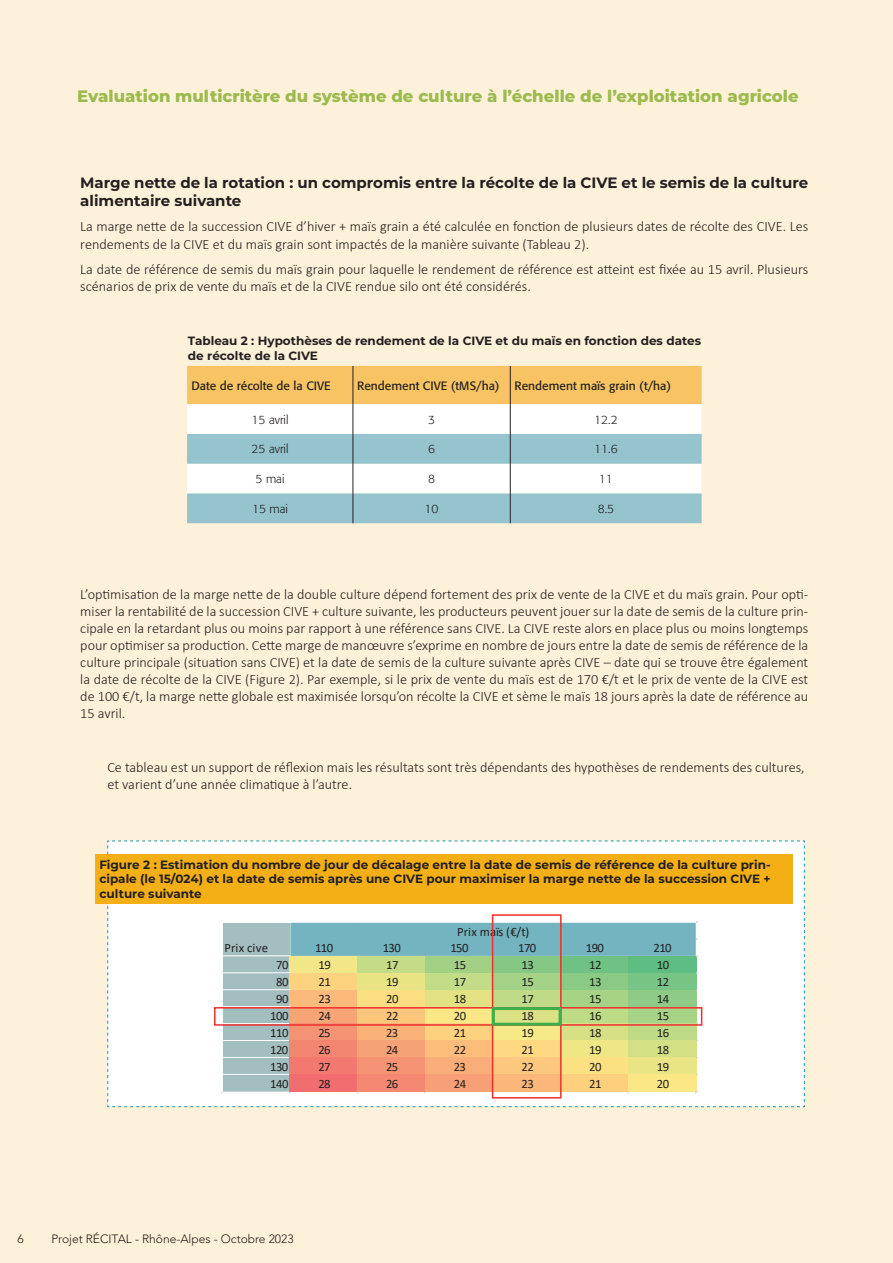
<style>
.page{position:relative;width:893px;height:1263px;background:#fdf1d9}
.page>*{position:absolute;margin:0;border:0;box-sizing:border-box;transform-origin:0 0}
.t1{font:800 16.5px "Montserrat";color:#9bbb4e}
.t2{font:700 15px/18px "Montserrat";color:#231f20}
.t3{font:300 14.25px/17.1px "Calibri";color:#231f20}
.t4{font:12.75px "Calibri";letter-spacing:-.04em;color:#231f20}
.t5{font:12.75px "Calibri";letter-spacing:-.005em;color:#231f20}
.t6{font:12.75px "Calibri";letter-spacing:.015em;color:#231f20}
.t7{font:700 12px/14.4px "Montserrat";color:#231f20;text-align:justify}
.t8{font:12px "Formata BQ";color:#231f20}
.t9{font:300 12px "Formata BQ";color:#231f20}
.t10{font:300 12px "Avenir LT Std";color:#231f20}
</style>
<div class="page">
<div style="left:187px;top:366px;width:515px;height:38px;background:#f8c463"></div>
<div style="left:187px;top:404px;width:515px;height:30px;background:#fff"></div>
<svg style="left:187px;top:434px;width:515px;height:89px;background:#b8d6dd"></svg>
<hr style="left:353px;top:366px;width:1px;height:38px;background:#231f20">
<hr style="left:510px;top:366px;width:1px;height:38px;background:#231f20">
<hr style="left:353px;top:404px;width:1px;height:30px;background:#231f20">
<hr style="left:510px;top:404px;width:1px;height:30px;background:#231f20">
<hr style="left:353px;top:434px;width:1px;height:30px;background:#231f20">
<hr style="left:510px;top:434px;width:1px;height:30px;background:#231f20">
<svg style="left:353px;top:464px;width:1px;height:29px"></svg>
<svg style="left:510px;top:464px;width:1px;height:29px"></svg>
<hr style="left:353px;top:493px;width:1px;height:30px;background:#231f20">
<hr style="left:510px;top:493px;width:1px;height:30px;background:#231f20">
<svg style="left:107px;top:840px;width:698px;height:267px;background:#dddec7"></svg>
<div style="left:95px;top:854px;width:697px;height:50px;background:#f4af16"></div>
<div style="left:492px;top:914px;width:70px;height:184px;border:2px solid #ee2f2d"></div>
<div style="left:214px;top:1007px;width:488px;height:19px;border:2px solid #ee2f2d"></div>
<div style="left:492px;top:1007px;width:70px;height:19px;border:3px solid #40ae49"></div>
<p class="t1" style="left:77px;top:84px;width:723px">Evaluation multicritère du système de culture à l’échelle de l’exploitation agricole</p>
<p class="t2" style="left:80px;top:173px;width:729px">Marge nette de la rotation : un compromis entre la récolte de la CIVE et le semis de la culture alimentaire suivante</p>
<p class="t3" style="left:80px;top:218px;width:729px">La marge nette de la succession CIVE d’hiver + maïs grain a été calculée en fonction de plusieurs dates de récolte des CIVE. Les rendements de la CIVE et du maïs grain sont impactés de la manière suivante (Tableau 2).</p>
<p class="t3" style="left:80px;top:261px;width:729px">La date de référence de semis du maïs grain pour laquelle le rendement de référence est atteint est fixée au 15 avril. Plusieurs scénarios de prix de vente du maïs et de la CIVE rendue silo ont été considérés.</p>
<p class="t7" style="left:188px;top:333px;width:515px">Tableau 2 : Hypothèses de rendement de la CIVE et du maïs en fonction des dates de récolte de la CIVE</p>
<p class="t8" style="left:191px;top:378px;width:141px">Date de récolte de la CIVE</p>
<p class="t8" style="left:357px;top:378px;width:316px">Rendement CIVE (tMS/ha) Rendement maïs grain (t/ha)</p>
<p class="t9" style="left:252px;top:412px;width:38px">15 avril</p>
<p class="t9" style="left:428px;top:412px;width:8px">3</p>
<p class="t9" style="left:594px;top:412px;width:25px">12.2</p>
<p class="t9" style="left:252px;top:442px;width:38px">25 avril</p>
<p class="t9" style="left:428px;top:442px;width:8px">6</p>
<p class="t9" style="left:594px;top:442px;width:25px">11.6</p>
<p class="t9" style="left:256px;top:472px;width:30px">5 mai</p>
<p class="t9" style="left:428px;top:472px;width:8px">8</p>
<p class="t9" style="left:599px;top:472px;width:15px">11</p>
<p class="t9" style="left:252px;top:502px;width:37px">15 mai</p>
<p class="t9" style="left:425px;top:502px;width:15px">10</p>
<p class="t9" style="left:598px;top:502px;width:18px">8.5</p>
<p class="t3" style="left:80px;top:585px;width:729px;text-align:justify">L’optimisation de la marge nette de la double culture dépend fortement des prix de vente de la CIVE et du maïs grain. Pour opti&shy;miser la rentabilité de la succession CIVE + culture suivante, les producteurs peuvent jouer sur la date de semis de la culture prin&shy;cipale en la retardant plus ou moins par rapport à une référence sans CIVE. La CIVE reste alors en place plus ou moins longtemps pour optimiser sa production. Cette marge de manœuvre s’exprime en nombre de jours entre la date de semis de référence de la culture principale (situation sans CIVE) et la date de semis de la culture suivante après CIVE – date qui se trouve être également la date de récolte de la CIVE (Figure 2). Par exemple, si le prix de vente du maïs est de 170 €/t et le prix de vente de la CIVE est de 100 €/t, la marge nette globale est maximisée lorsqu’on récolte la CIVE et sème le maïs 18 jours après la date de référence au 15 avril.</p>
<p class="t3" style="left:107px;top:758px;width:699px">Ce tableau est un support de réflexion mais les résultats sont très dépendants des hypothèses de rendements des cultures, et varient d’une année climatique à l’autre.</p>
<p class="t7" style="left:99px;top:857px;width:673px">Figure 2 : Estimation du nombre de jour de décalage entre la date de semis de référence de la culture prin&shy;cipale (le 15/024) et la date de semis après une CIVE pour maximiser la marge nette de la succession CIVE + culture suivante</p>
<p class="t6" style="left:224px;top:939px;width:45px">Prix cive</p>
<p class="t5" style="left:457px;top:922px;width:74px">Prix maïs (€/t)</p>
<p class="t4" style="left:315px;top:939px;width:20px">110</p>
<p class="t4" style="left:383px;top:939px;width:20px">130</p>
<p class="t4" style="left:450px;top:939px;width:20px">150</p>
<p class="t4" style="left:518px;top:939px;width:20px">170</p>
<p class="t4" style="left:586px;top:939px;width:20px">190</p>
<p class="t4" style="left:653px;top:939px;width:20px">210</p>
<p class="t4" style="left:276px;top:956px;width:14px">70</p>
<p class="t4" style="left:318px;top:956px;width:14px">19</p>
<p class="t4" style="left:386px;top:956px;width:14px">17</p>
<p class="t4" style="left:454px;top:956px;width:14px">15</p>
<p class="t4" style="left:521px;top:956px;width:14px">13</p>
<p class="t4" style="left:589px;top:956px;width:14px">12</p>
<p class="t4" style="left:657px;top:956px;width:14px">10</p>
<p class="t4" style="left:276px;top:973px;width:14px">80</p>
<p class="t4" style="left:318px;top:973px;width:14px">21</p>
<p class="t4" style="left:386px;top:973px;width:14px">19</p>
<p class="t4" style="left:454px;top:973px;width:14px">17</p>
<p class="t4" style="left:521px;top:973px;width:14px">15</p>
<p class="t4" style="left:589px;top:973px;width:14px">13</p>
<p class="t4" style="left:657px;top:973px;width:14px">12</p>
<p class="t4" style="left:276px;top:990px;width:14px">90</p>
<p class="t4" style="left:318px;top:990px;width:14px">23</p>
<p class="t4" style="left:386px;top:990px;width:14px">20</p>
<p class="t4" style="left:454px;top:990px;width:14px">18</p>
<p class="t4" style="left:521px;top:990px;width:14px">17</p>
<p class="t4" style="left:589px;top:990px;width:14px">15</p>
<p class="t4" style="left:657px;top:990px;width:14px">14</p>
<p class="t4" style="left:270px;top:1007px;width:20px">100</p>
<p class="t4" style="left:318px;top:1007px;width:14px">24</p>
<p class="t4" style="left:386px;top:1007px;width:14px">22</p>
<p class="t4" style="left:454px;top:1007px;width:14px">20</p>
<p class="t4" style="left:521px;top:1007px;width:14px">18</p>
<p class="t4" style="left:589px;top:1007px;width:14px">16</p>
<p class="t4" style="left:657px;top:1007px;width:14px">15</p>
<p class="t4" style="left:270px;top:1024px;width:20px">110</p>
<p class="t4" style="left:318px;top:1024px;width:14px">25</p>
<p class="t4" style="left:386px;top:1024px;width:14px">23</p>
<p class="t4" style="left:454px;top:1024px;width:14px">21</p>
<p class="t4" style="left:521px;top:1024px;width:14px">19</p>
<p class="t4" style="left:589px;top:1024px;width:14px">18</p>
<p class="t4" style="left:657px;top:1024px;width:14px">16</p>
<p class="t4" style="left:270px;top:1041px;width:20px">120</p>
<p class="t4" style="left:318px;top:1041px;width:14px">26</p>
<p class="t4" style="left:386px;top:1041px;width:14px">24</p>
<p class="t4" style="left:454px;top:1041px;width:14px">22</p>
<p class="t4" style="left:521px;top:1041px;width:14px">21</p>
<p class="t4" style="left:589px;top:1041px;width:14px">19</p>
<p class="t4" style="left:657px;top:1041px;width:14px">18</p>
<p class="t4" style="left:270px;top:1058px;width:20px">130</p>
<p class="t4" style="left:318px;top:1058px;width:14px">27</p>
<p class="t4" style="left:386px;top:1058px;width:14px">25</p>
<p class="t4" style="left:454px;top:1058px;width:14px">23</p>
<p class="t4" style="left:521px;top:1058px;width:14px">22</p>
<p class="t4" style="left:589px;top:1058px;width:14px">20</p>
<p class="t4" style="left:657px;top:1058px;width:14px">19</p>
<p class="t4" style="left:270px;top:1075px;width:20px">140</p>
<p class="t4" style="left:318px;top:1075px;width:14px">28</p>
<p class="t4" style="left:386px;top:1075px;width:14px">26</p>
<p class="t4" style="left:454px;top:1075px;width:14px">24</p>
<p class="t4" style="left:521px;top:1075px;width:14px">23</p>
<p class="t4" style="left:589px;top:1075px;width:14px">21</p>
<p class="t4" style="left:657px;top:1075px;width:14px">20</p>
<p class="t10" style="left:17px;top:1232px;width:8px">6</p>
<p class="t10" style="left:51px;top:1232px;width:244px">Projet RÉCITAL - Rhône-Alpes - Octobre 2023</p>
</div>
